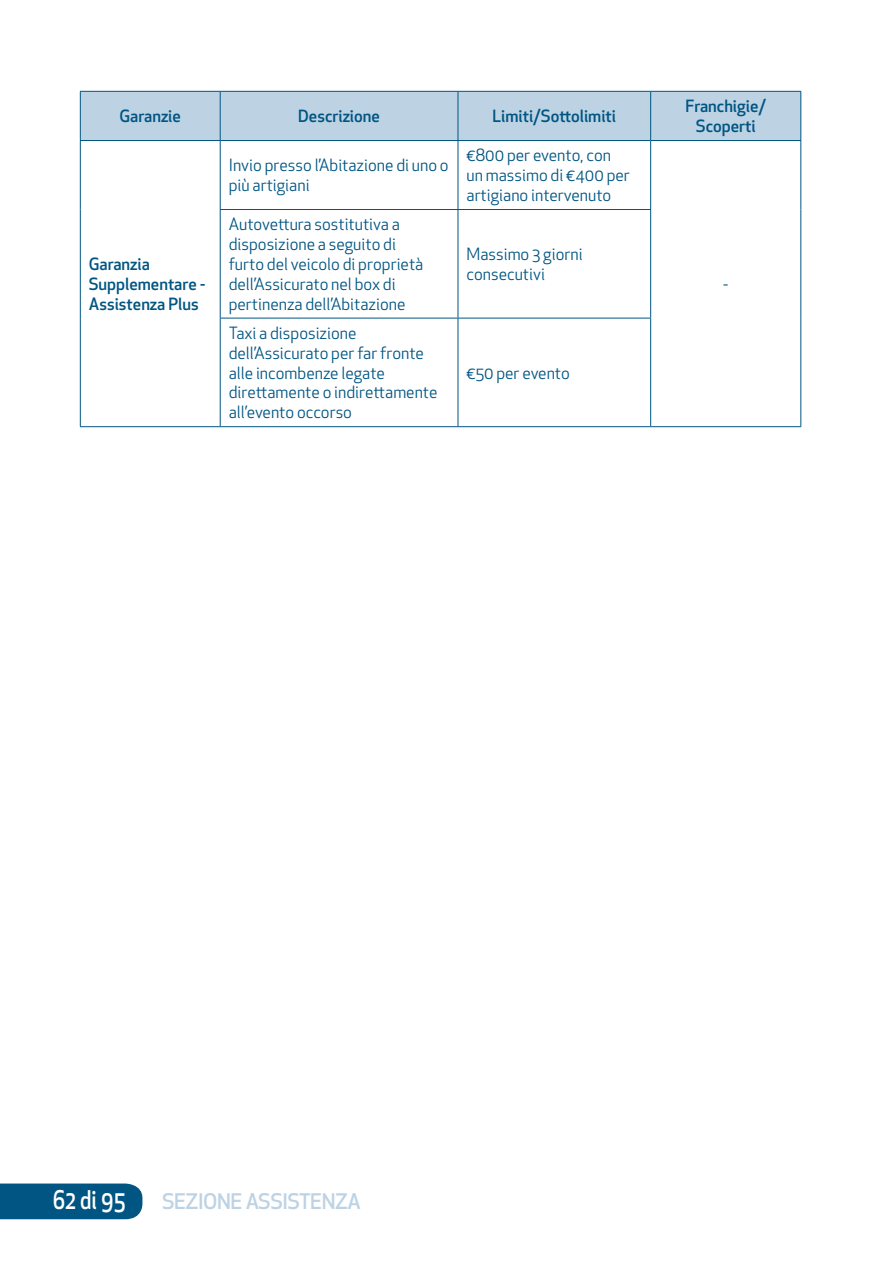
<style>
.page{position:relative;width:893px;height:1263px;background:#fff}
.page>*{position:absolute;margin:0;border:0;box-sizing:border-box;transform-origin:0 0}
.t1{font:500 25.2px "Apex New";color:#fff;scale:.83 1}
.t2{font:500 21px "Apex New";letter-spacing:-.02em;color:#bdd3e4}
.t3{font:16.5px/19.8px "Apex New";color:#005582}
.t4{font:500 16.5px/19.8px "Apex New";color:#005582;text-align:center}
</style>
<div class="page">
<div style="left:0;top:1183px;width:142px;height:36px;background:#005582"></div>
<div style="left:81px;top:92px;width:719px;height:48px;background:#bdd3e4"></div>
<hr style="left:80px;top:91px;width:140px;height:1px;background:#005582">
<hr style="left:80px;top:92px;width:1px;height:48px;background:#005582">
<hr style="left:220px;top:91px;width:238px;height:1px;background:#005582">
<hr style="left:220px;top:92px;width:1px;height:48px;background:#005582">
<hr style="left:458px;top:91px;width:193px;height:1px;background:#005582">
<hr style="left:458px;top:92px;width:1px;height:48px;background:#005582">
<hr style="left:651px;top:91px;width:150px;height:1px;background:#005582">
<hr style="left:650px;top:92px;width:1px;height:48px;background:#005582">
<hr style="left:800px;top:92px;width:1px;height:48px;background:#005582">
<hr style="left:80px;top:140px;width:140px;height:1px;background:#005582">
<hr style="left:80px;top:141px;width:1px;height:68px;background:#005582">
<hr style="left:80px;top:209px;width:1px;height:109px;background:#005582">
<hr style="left:80px;top:318px;width:1px;height:108px;background:#005582">
<hr style="left:80px;top:426px;width:140px;height:1px;background:#005582">
<hr style="left:220px;top:140px;width:238px;height:1px;background:#005582">
<hr style="left:220px;top:141px;width:1px;height:68px;background:#005582">
<hr style="left:458px;top:140px;width:193px;height:1px;background:#005582">
<hr style="left:458px;top:141px;width:1px;height:68px;background:#005582">
<hr style="left:651px;top:140px;width:150px;height:1px;background:#005582">
<hr style="left:650px;top:141px;width:1px;height:68px;background:#005582">
<hr style="left:800px;top:141px;width:1px;height:68px;background:#005582">
<hr style="left:800px;top:209px;width:1px;height:109px;background:#005582">
<hr style="left:800px;top:318px;width:1px;height:108px;background:#005582">
<hr style="left:651px;top:426px;width:150px;height:1px;background:#005582">
<hr style="left:220px;top:209px;width:238px;height:1px;background:#005582">
<hr style="left:220px;top:210px;width:1px;height:108px;background:#005582">
<hr style="left:458px;top:209px;width:193px;height:1px;background:#005582">
<hr style="left:458px;top:210px;width:1px;height:108px;background:#005582">
<hr style="left:650px;top:210px;width:1px;height:108px;background:#005582">
<hr style="left:220px;top:318px;width:238px;height:1px;background:#005582">
<hr style="left:220px;top:318px;width:1px;height:108px;background:#005582">
<hr style="left:458px;top:318px;width:193px;height:1px;background:#005582">
<hr style="left:458px;top:318px;width:1px;height:108px;background:#005582">
<hr style="left:650px;top:318px;width:1px;height:108px;background:#005582">
<hr style="left:220px;top:426px;width:238px;height:1px;background:#005582">
<hr style="left:458px;top:426px;width:193px;height:1px;background:#005582">
<p class="t4" style="left:120px;top:106px;width:63px">Garanzie</p>
<p class="t4" style="left:298px;top:106px;width:83px">Descrizione</p>
<p class="t4" style="left:492px;top:106px;width:125px">Limiti/Sottolimiti</p>
<p class="t4" style="left:685px;top:96px;width:82px">Franchigie/<br>Scoperti</p>
<p class="t4" style="left:89px;top:254px;width:118px;text-align:left">Garanzia<br>Supplementare -<br>Assistenza Plus</p>
<p class="t3" style="left:229px;top:155px;width:221px">Invio presso l’Abitazione di uno o più artigiani</p>
<p class="t3" style="left:466px;top:145px;width:165px">€800 per evento, con un massimo di €400 per artigiano intervenuto</p>
<p class="t3" style="left:229px;top:214px;width:196px">Autovettura sostitutiva a disposizione a seguito di furto del veicolo di proprietà dell’Assicurato nel box di pertinenza dell’Abitazione</p>
<p class="t3" style="left:229px;top:323px;width:210px">Taxi a disposizione dell’Assicurato per far fronte alle incombenze legate direttamente o indirettamente all’evento occorso</p>
<p class="t3" style="left:466px;top:244px;width:118px">Massimo 3 giorni consecutivi</p>
<p class="t3" style="left:466px;top:363px;width:105px">€50 per evento</p>
<p class="t3" style="left:723px;top:274px;width:7px">-</p>
<h1 class="t1" style="left:53px;top:1183px;width:90px">62 di 95</h1>
<p class="t2" style="left:162px;top:1187px;width:200px">SEZIONE ASSISTENZA</p>
</div>
